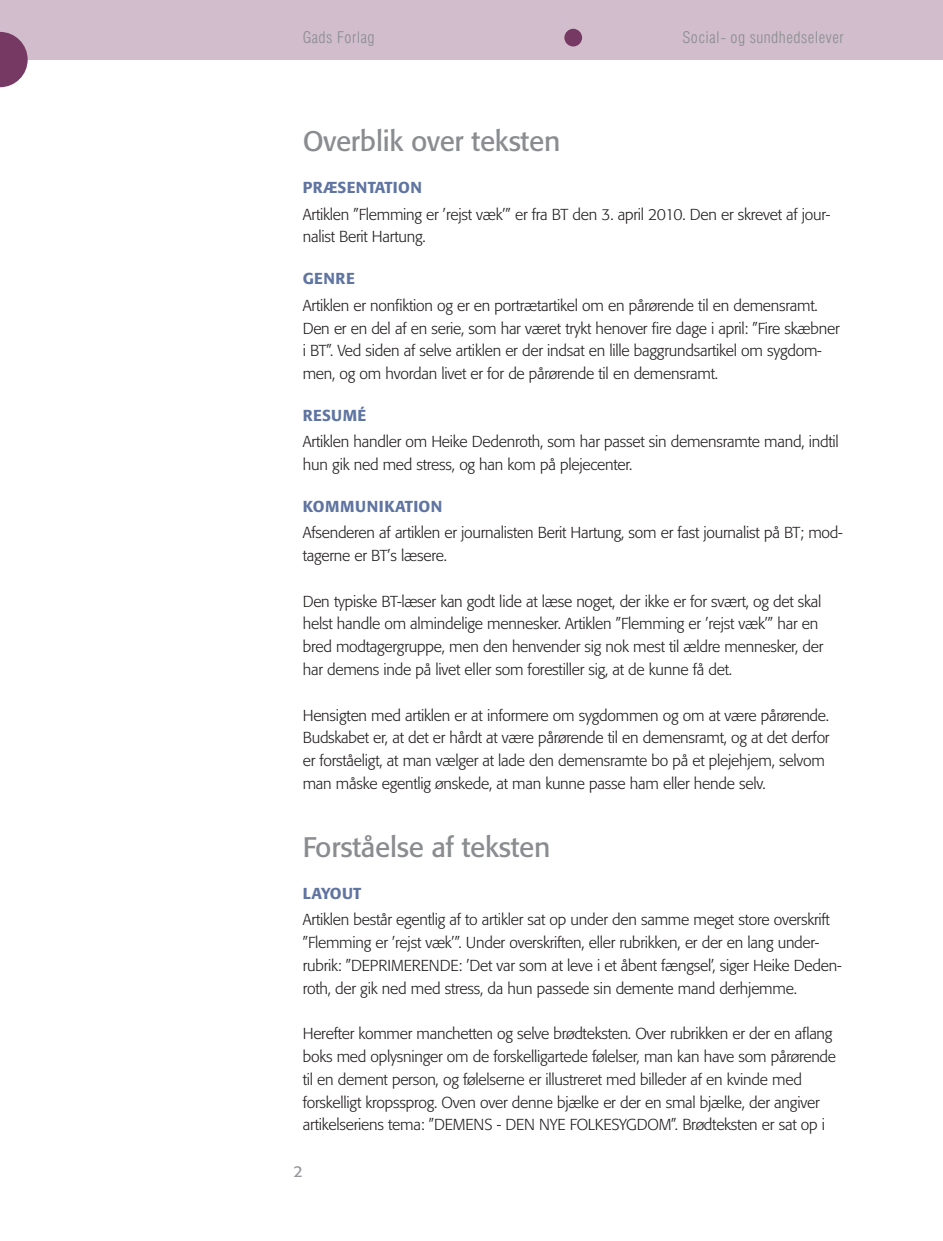
<style>
.page{position:relative;width:943px;height:1241px;background:#fff}
.page>*{position:absolute;margin:0;border:0;box-sizing:border-box;transform-origin:0 0}
.t1{font:28px "Formata";letter-spacing:-.01em;color:#8a8c8f}
.t2{font:300 15.75px/22.8px "Formata";letter-spacing:-.015em;color:#231f20}
.t3{font:500 15.75px "Formata";letter-spacing:.02em;color:#5f74a1}
.t4{font:300 condensed 15.75px "Swiss 721 BT";letter-spacing:.03em;color:#8a8c8f}
.t5{font:15.75px "Formata";color:#939598}
</style>
<div class="page">
<div style="left:0;top:0;width:943px;height:60px;background:#d1bdcc"></div>
<svg style="left:0;top:32px;width:28px;height:55px"></svg>
<div style="left:564px;top:29px;width:18px;height:17px;background:#763963;border-radius:50%"></div>
<p class="t4" style="left:303px;top:28px;width:73px">Gads Forlag</p>
<p class="t4" style="left:682px;top:28px;width:163px">Social- og sundhedselever</p>
<h1 class="t1" style="left:303px;top:124px;width:259px">Overblik over teksten</h1>
<p class="t3" style="left:303px;top:178px;width:121px">PRÆSENTATION</p>
<p class="t2" style="left:303px;top:203px;width:529px">Artiklen ”Flemming er ’rejst væk’” er fra BT den 3. april 2010. Den er skrevet af jour&shy;nalist Berit Hartung.</p>
<p class="t3" style="left:303px;top:269px;width:54px">GENRE</p>
<p class="t2" style="left:303px;top:294px;width:538px">Artiklen er nonfiktion og er en portrætartikel om en pårørende til en demensramt.<br>Den er en del af en serie, som har været trykt henover fire dage i april: ”Fire skæbner i BT”. Ved siden af selve artiklen er der indsat en lille baggrundsartikel om sygdom&shy;men, og om hvordan livet er for de pårørende til en demensramt.</p>
<p class="t3" style="left:303px;top:406px;width:65px">RESUMÉ</p>
<p class="t2" style="left:303px;top:430px;width:537px">Artiklen handler om Heike Dedenroth, som har passet sin demensramte mand, indtil hun gik ned med stress, og han kom på plejecenter.</p>
<p class="t3" style="left:303px;top:497px;width:141px">KOMMUNIKATION</p>
<p class="t2" style="left:303px;top:521px;width:541px">Afsenderen af artiklen er journalisten Berit Hartung, som er fast journalist på BT; mod&shy;tagerne er BT’s læsere.</p>
<p class="t2" style="left:303px;top:590px;width:522px">Den typiske BT-læser kan godt lide at læse noget, der ikke er for svært, og det skal helst handle om almindelige mennesker. Artiklen ”Flemming er ’rejst væk’” har en bred modtagergruppe, men den henvender sig nok mest til ældre mennesker, der har demens inde på livet eller som forestiller sig, at de kunne få det.</p>
<p class="t2" style="left:303px;top:703px;width:528px">Hensigten med artiklen er at informere om sygdommen og om at være pårørende.<br>Budskabet er, at det er hårdt at være pårørende til en demensramt, og at det derfor er forståeligt, at man vælger at lade den demensramte bo på et plejehjem, selvom man måske egentlig ønskede, at man kunne passe ham eller hende selv.</p>
<h1 class="t1" style="left:303px;top:830px;width:249px">Forståelse af teksten</h1>
<p class="t3" style="left:303px;top:883px;width:60px">LAYOUT</p>
<p class="t2" style="left:303px;top:908px;width:540px">Artiklen består egentlig af to artikler sat op under den samme meget store overskrift ”Flemming er ’rejst væk’”. Under overskriften, eller rubrikken, er der en lang under&shy;rubrik: ”DEPRIMERENDE: ’Det var som at leve i et åbent fængsel’, siger Heike Deden&shy;roth, der gik ned med stress, da hun passede sin demente mand derhjemme.</p>
<p class="t2" style="left:303px;top:1022px;width:535px">Herefter kommer manchetten og selve brødteksten. Over rubrikken er der en aflang boks med oplysninger om de forskelligartede følelser, man kan have som pårørende til en dement person, og følelserne er illustreret med billeder af en kvinde med forskelligt kropssprog. Oven over denne bjælke er der en smal bjælke, der angiver artikelseriens tema: ”DEMENS - DEN NYE FOLKESYGDOM”. Brødteksten er sat op i</p>
<p class="t5" style="left:293px;top:1161px;width:11px">2</p>
</div>
